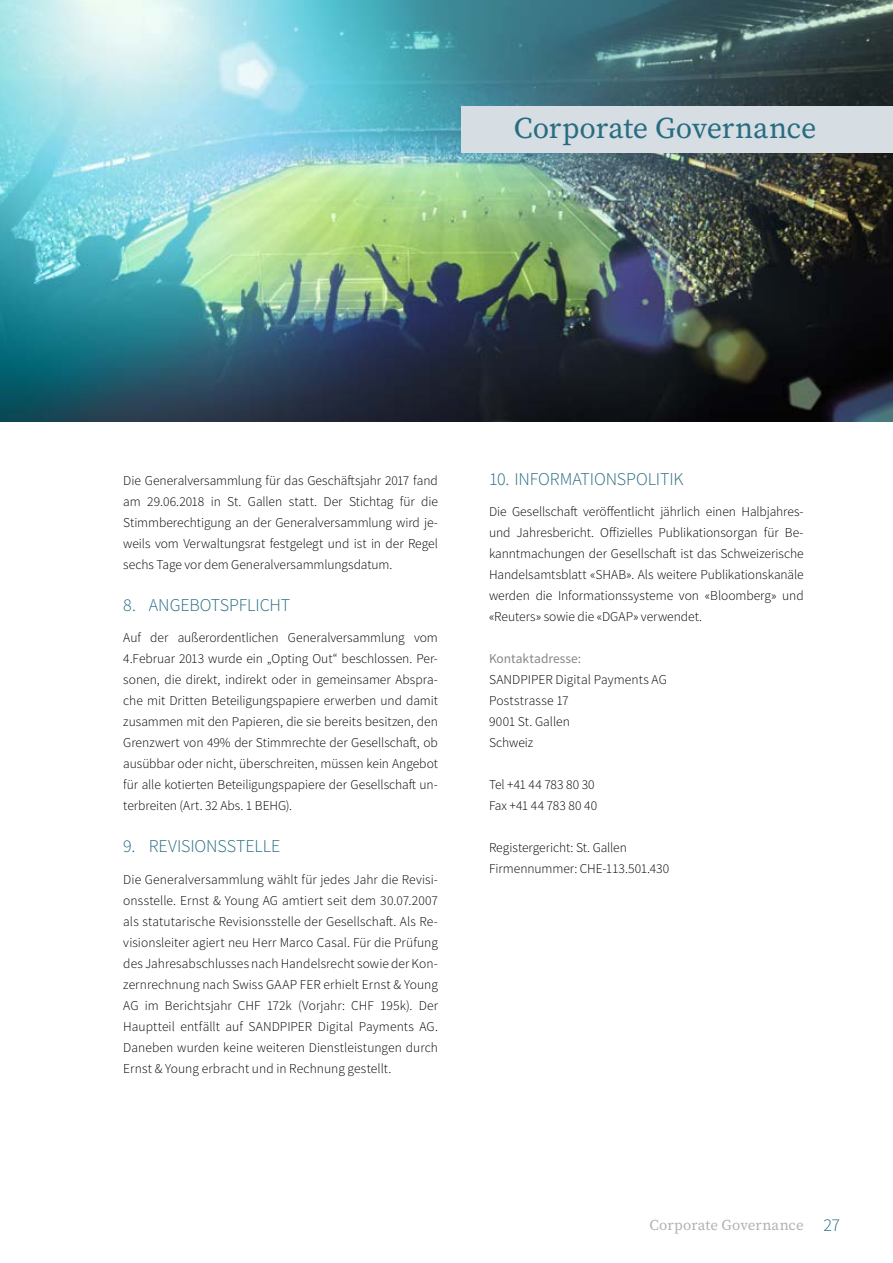
<style>
.page{position:relative;width:893px;height:1263px;background:#fff}
.page>*{position:absolute;margin:0;border:0;box-sizing:border-box;transform-origin:0 0}
.t1{font:30px "Source Serif Pro";letter-spacing:-.005em;color:#276c81}
.t2{font:300 18px "Source Sans Pro";letter-spacing:-.01em;color:#276c81}
.t3{font:15px "Source Serif Pro";letter-spacing:.005em;color:#b3b2b2}
.t4{font:300 13.5px/21px "Source Sans Pro";color:#000;text-align:justify}
.t5{font:13.5px "Source Sans Pro";color:#878787}
</style>
<div class="page">
<img style="left:0;top:0;width:893px;height:422px">
<div style="left:461px;top:106px;width:432px;height:46px;background:#d6dde3"></div>
<h1 class="t1" style="left:514px;top:110px;width:304px">Corporate Governance</h1>
<p class="t4" style="left:123px;top:470px;width:316px">Die Generalversammlung für das Geschäftsjahr 2017 fand am 29.06.2018 in St. Gallen statt. Der Stichtag für die Stimmberechtigung an der Generalversammlung wird je&shy;weils vom Verwaltungsrat festgelegt und ist in der Regel sechs Tage vor dem Generalversammlungsdatum.</p>
<h2 class="t2" style="left:123px;top:593px;width:169px">8. ANGEBOTSPFLICHT</h2>
<p class="t4" style="left:123px;top:627px;width:316px">Auf der außerordentlichen Generalversammlung vom 4.Februar 2013 wurde ein „Opting Out“ beschlossen. Per&shy;sonen, die direkt, indirekt oder in gemeinsamer Abspra&shy;che mit Dritten Beteiligungspapiere erwerben und damit zusammen mit den Papieren, die sie bereits besitzen, den Grenzwert von 49% der Stimmrechte der Gesellschaft, ob ausübbar oder nicht, überschreiten, müssen kein Angebot für alle kotierten Beteiligungspapiere der Gesellschaft un&shy;terbreiten (Art. 32 Abs. 1 BEHG).</p>
<h2 class="t2" style="left:123px;top:835px;width:159px">9. REVISIONSSTELLE</h2>
<p class="t4" style="left:123px;top:869px;width:316px">Die Generalversammlung wählt für jedes Jahr die Revisi&shy;onsstelle. Ernst &amp; Young AG amtiert seit dem 30.07.2007 als statutarische Revisionsstelle der Gesellschaft. Als Re&shy;visionsleiter agiert neu Herr Marco Casal. Für die Prüfung des Jahresabschlusses nach Handelsrecht sowie der Kon&shy;zernrechnung nach Swiss GAAP FER erhielt Ernst &amp; Young AG im Berichtsjahr CHF 172k (Vorjahr: CHF 195k). Der Hauptteil entfällt auf SANDPIPER Digital Payments AG.<br>Daneben wurden keine weiteren Dienstleistungen durch Ernst &amp; Young erbracht und in Rechnung gestellt.</p>
<h2 class="t2" style="left:489px;top:467px;width:196px">10. INFORMATIONSPOLITIK</h2>
<p class="t4" style="left:489px;top:501px;width:316px">Die Gesellschaft veröffentlicht jährlich einen Halbjahres&shy;und Jahresbericht. Offizielles Publikationsorgan für Be&shy;kanntmachungen der Gesellschaft ist das Schweizerische Handelsamtsblatt «SHAB». Als weitere Publikationskanäle werden die Informationssysteme von «Bloomberg» und «Reuters» sowie die «DGAP» verwendet.</p>
<p class="t5" style="left:489px;top:650px;width:94px">Kontaktadresse:</p>
<p class="t4" style="left:489px;top:669px;width:179px;text-align:left">SANDPIPER Digital Payments AG<br>Poststrasse 17<br>9001 St. Gallen<br>Schweiz</p>
<p class="t4" style="left:489px;top:774px;width:110px">Tel +41 44 783 80 30<br>Fax +41 44 783 80 40</p>
<p class="t4" style="left:489px;top:837px;width:182px">Registergericht: St. Gallen<br>Firmennummer: CHE-113.501.430</p>
<p class="t3" style="left:650px;top:1216px;width:156px">Corporate Governance</p>
<h2 class="t2" style="left:823px;top:1214px;width:18px">27</h2>
</div>
